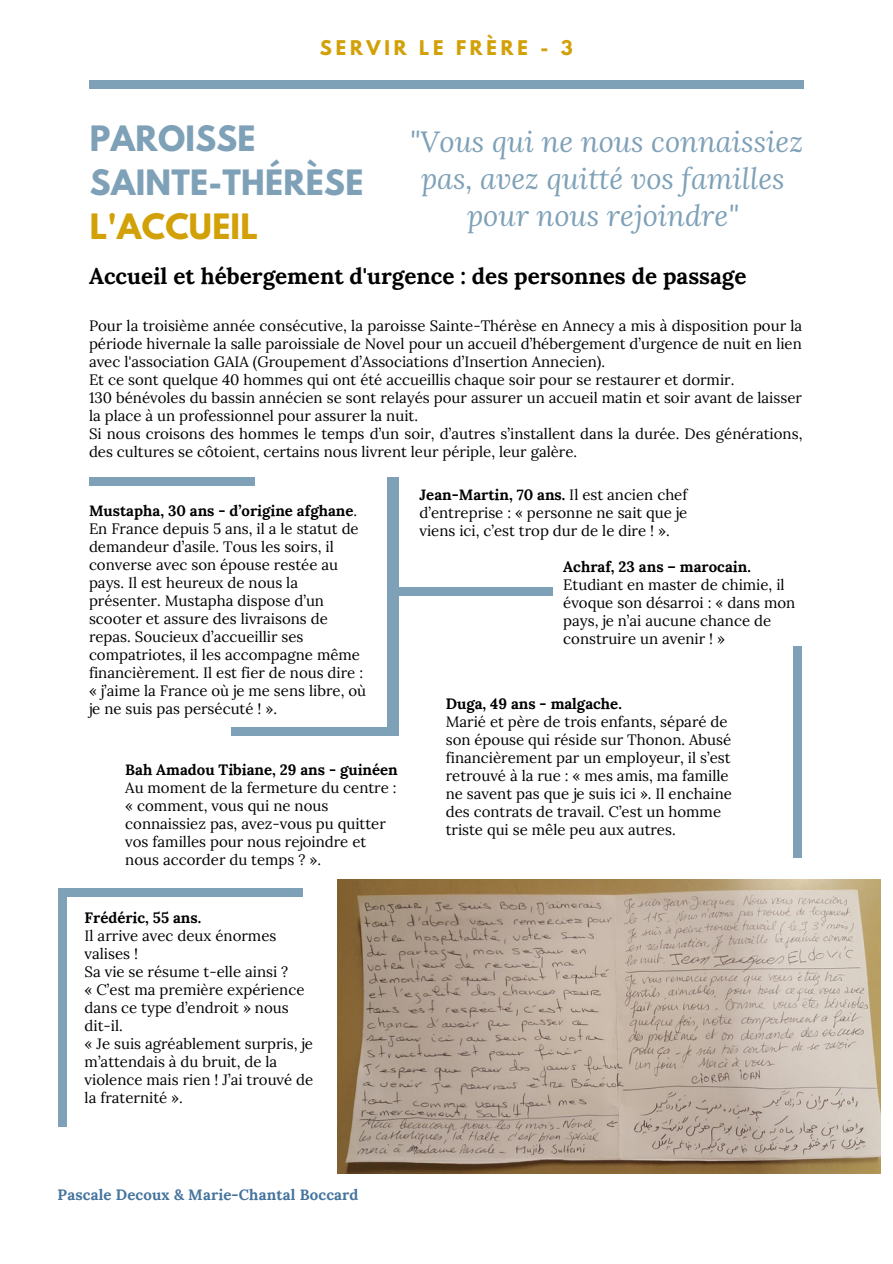
<style>
.page{position:relative;width:893px;height:1264px;background:#fff}
.page>*{position:absolute;margin:0;border:0;box-sizing:border-box;transform-origin:0 0}
.t1{font:700 31.05px "League Spartan";letter-spacing:.01em;color:#7ea1b8}
.t2{font:700 31.05px "League Spartan";letter-spacing:.01em;color:#d2a107}
.t3{font:italic 29.1px/37px "Lora";color:#7ea1b8;text-align:center}
.t4{font:700 22.5px "Lora";color:#000}
.t5{font:700 18px "League Spartan";letter-spacing:.21em;color:#d2a107}
.t6{font:15px/18px "Lora";color:#000}
.t7{font:700 15px "Lora";color:#000}
.t8{font:700 15px "Lora";letter-spacing:.01em;color:#45749d}
.s1{font-weight:700}
</style>
<div class="page">
<div style="left:387px;top:477px;width:11px;height:259px;background:#7ea1b8"></div>
<div style="left:65px;top:887px;width:238px;height:9px;background:#7ea1b8"></div>
<div style="left:89px;top:477px;width:165px;height:9px;background:#7ea1b8"></div>
<div style="left:89px;top:80px;width:714px;height:9px;background:#7ea1b8"></div>
<div style="left:58px;top:887px;width:9px;height:239px;background:#7ea1b8"></div>
<div style="left:387px;top:587px;width:165px;height:9px;background:#7ea1b8"></div>
<div style="left:793px;top:645px;width:9px;height:212px;background:#7ea1b8"></div>
<div style="left:231px;top:726px;width:166px;height:9px;background:#7ea1b8"></div>
<img style="left:337px;top:880px;width:543px;height:293px">
<p class="t5" style="left:320px;top:38px;width:254px">SERVIR LE FRÈRE - 3</p>
<p class="t1" style="left:90px;top:123px;width:167px">PAROISSE</p>
<p class="t1" style="left:90px;top:167px;width:275px">SAINTE-THÉRÈSE</p>
<p class="t2" style="left:90px;top:211px;width:169px">L'ACCUEIL</p>
<p class="t4" style="left:89px;top:261px;width:659px">Accueil et hébergement d'urgence : des personnes de passage</p>
<p class="t6" style="left:89px;top:317px;width:714px;text-align:justify">Pour la troisième année consécutive, la paroisse Sainte-Thérèse en Annecy a mis à disposition pour la période hivernale la salle paroissiale de Novel pour un accueil d’hébergement d’urgence de nuit en lien avec l'association GAIA (Groupement d’Associations d’Insertion Annecien).</p>
<p class="t6" style="left:89px;top:371px;width:646px">Et ce sont quelque 40 hommes qui ont été accueillis chaque soir pour se restaurer et dormir.</p>
<p class="t6" style="left:89px;top:389px;width:714px">130 bénévoles du bassin annécien se sont relayés pour assurer un accueil matin et soir avant de laisser la place à un professionnel pour assurer la nuit.</p>
<p class="t6" style="left:89px;top:424px;width:715px">Si nous croisons des hommes le temps d’un soir, d’autres s’installent dans la durée. Des générations, des cultures se côtoient, certains nous livrent leur périple, leur galère.</p>
<p class="t3" style="left:410px;top:122px;width:395px">"Vous qui ne nous connaissiez pas, avez quitté vos familles pour nous rejoindre"</p>
<p class="t6" style="left:89px;top:501px;width:278px"><span class="s1">Mustapha, 30 ans - d’origine afghane</span>.<br>En France depuis 5 ans, il a le statut de demandeur d’asile. Tous les soirs, il converse avec son épouse restée au pays. Il est heureux de nous la présenter. Mustapha dispose d’un scooter et assure des livraisons de repas. Soucieux d’accueillir ses compatriotes, il les accompagne même financièrement. Il est fier de nous dire : « j’aime la France où je me sens libre, où je ne suis pas persécuté ! ».</p>
<p class="t7" style="left:125px;top:760px;width:274px">Bah Amadou Tibiane, 29 ans - guinéen</p>
<p class="t6" style="left:125px;top:779px;width:273px">Au moment de la fermeture du centre : « comment, vous qui ne nous connaissiez pas, avez-vous pu quitter vos familles pour nous rejoindre et nous accorder du temps ? ».</p>
<p class="t7" style="left:85px;top:907px;width:118px">Frédéric, 55 ans.</p>
<p class="t6" style="left:85px;top:926px;width:193px">Il arrive avec deux énormes valises !</p>
<p class="t6" style="left:85px;top:962px;width:205px">Sa vie se résume t-elle ainsi ?</p>
<p class="t6" style="left:85px;top:980px;width:221px">« C’est ma première expérience dans ce type d’endroit » nous dit-il.</p>
<p class="t6" style="left:85px;top:1034px;width:230px">« Je suis agréablement surpris, je m’attendais à du bruit, de la violence mais rien ! J’ai trouvé de la fraternité ».</p>
<p class="t6" style="left:419px;top:485px;width:269px;text-align:justify"><span class="s1">Jean-Martin, 70 ans.</span> Il est ancien chef d’entreprise : « personne ne sait que je viens ici, c’est trop dur de le dire ! ».</p>
<p class="t6" style="left:563px;top:557px;width:233px"><span class="s1">Achraf, 23 ans – marocain.<br></span>Etudiant en master de chimie, il évoque son désarroi : « dans mon pays, je n’ai aucune chance de construire un avenir ! »</p>
<p class="t7" style="left:445px;top:693px;width:177px">Duga, 49 ans - malgache.</p>
<p class="t6" style="left:445px;top:712px;width:288px">Marié et père de trois enfants, séparé de son épouse qui réside sur Thonon. Abusé financièrement par un employeur, il s’est retrouvé à la rue : « mes amis, ma famille ne savent pas que je suis ici ». Il enchaine des contrats de travail. C’est un homme triste qui se mêle peu aux autres.</p>
<p class="t8" style="left:58px;top:1184px;width:302px">Pascale Decoux &amp; Marie-Chantal Boccard</p>
</div>
